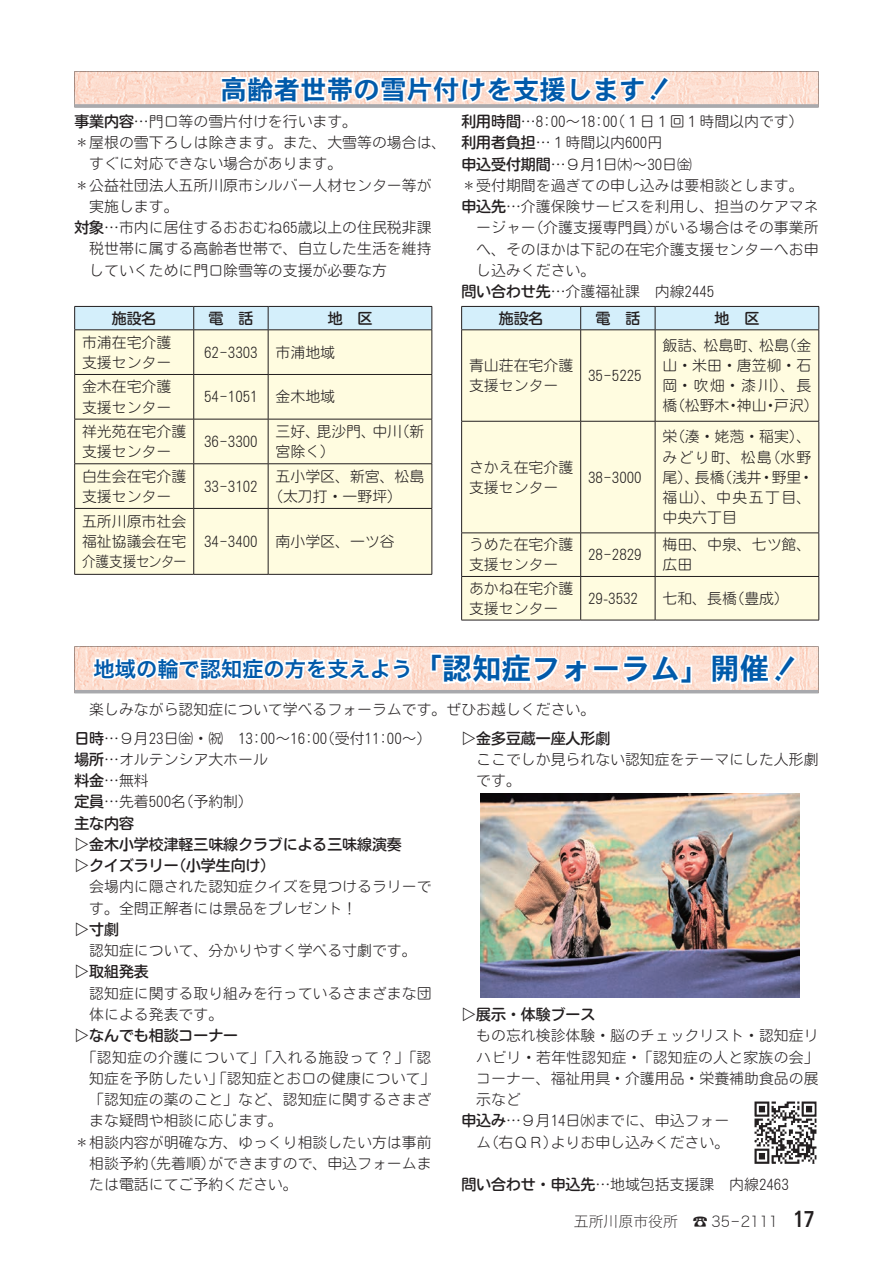
<style>
.page{position:relative;width:893px;height:1263px;background:#fff}
.page>*{position:absolute;margin:0;border:0;box-sizing:border-box;transform-origin:0 0}
.t1{font:26.55px "DFHS Gothic Std W7";color:#015aaa}
.t2{font:21.3px "Hira Kaku Pro W6";color:#015aaa}
.t3{font:14.85px/20.2px "Motoya Maru Pr 6 N W2";color:#231f20}
.t4{font:14.85px/21.3px "Nud Motoya Maru Std W4";color:#231f20}
.t5{font:14.85px/20.2px "Motoya Maru Pr 6 N W2";letter-spacing:.085em;color:#231f20}
.t6{font:14.85px "Motoya Maru Pr 6 N W2";letter-spacing:.035em;color:#231f20}
.t7{font:14.85px "Hira Kaku Std N W1";color:#231f20}
.s1{font-family:"Hira Kaku Pro W6"}
.s2{font-family:"Nud Motoya Maru Std W4"}
.s3{font-size:29.7px}
.s4{font-family:"DFHS Gothic Std W7";font-size:29.7px}
.s5{font-family:"Motoya Maru Pr 6 N W2"}
.s6{font-family:"Koz Go Pro"}
.s7{font-family:"Motoya Cedar W4 90 msp RKSJ H";font-size:21.3px}
</style>
<div class="page">
<img style="left:480px;top:793px;width:319px;height:204px">
<img style="left:754px;top:1101px;width:63px;height:63px">
<div style="left:75px;top:331px;width:357px;height:82px;background:#fffce0"></div>
<svg style="left:74px;top:306px;width:359px;height:24px;background:#c6dee9"></svg>
<hr style="left:74px;top:330px;width:120px;height:1px;background:#231f20">
<hr style="left:74px;top:330px;width:1px;height:44px;background:#231f20">
<hr style="left:194px;top:330px;width:74px;height:1px;background:#231f20">
<hr style="left:193px;top:330px;width:1px;height:44px;background:#231f20">
<hr style="left:268px;top:330px;width:164px;height:1px;background:#231f20">
<hr style="left:268px;top:330px;width:1px;height:44px;background:#231f20">
<hr style="left:432px;top:330px;width:1px;height:44px;background:#231f20">
<hr style="left:74px;top:374px;width:120px;height:1px;background:#231f20">
<hr style="left:74px;top:375px;width:1px;height:44px;background:#231f20">
<hr style="left:194px;top:374px;width:74px;height:1px;background:#231f20">
<hr style="left:193px;top:375px;width:1px;height:44px;background:#231f20">
<hr style="left:268px;top:374px;width:164px;height:1px;background:#231f20">
<hr style="left:268px;top:375px;width:1px;height:44px;background:#231f20">
<hr style="left:432px;top:375px;width:1px;height:44px;background:#231f20">
<div style="left:462px;top:331px;width:357px;height:82px;background:#fffce0"></div>
<svg style="left:461px;top:306px;width:359px;height:24px;background:#c6dee9"></svg>
<hr style="left:461px;top:330px;width:120px;height:1px;background:#231f20">
<hr style="left:461px;top:330px;width:1px;height:91px;background:#231f20">
<hr style="left:581px;top:330px;width:74px;height:1px;background:#231f20">
<hr style="left:580px;top:330px;width:1px;height:91px;background:#231f20">
<hr style="left:655px;top:330px;width:164px;height:1px;background:#231f20">
<hr style="left:655px;top:330px;width:1px;height:91px;background:#231f20">
<hr style="left:819px;top:330px;width:1px;height:91px;background:#231f20">
<hr style="left:819px;top:421px;width:1px;height:112px;background:#231f20">
<hr style="left:819px;top:533px;width:1px;height:43px;background:#231f20">
<hr style="left:819px;top:577px;width:1px;height:43px;background:#231f20">
<svg style="left:74px;top:71px;width:745px;height:36px"></svg>
<svg style="left:74px;top:413px;width:745px;height:280px"></svg>
<h1 class="t1" style="left:221px;top:75px;width:453px">高齢者世帯の雪片付けを支援します<span class="s1">‼</span></h1>
<p class="t3" style="left:74px;top:109px;width:284px"><span class="s2">事業内容</span>…門口等の雪片付けを行います。</p>
<p class="t3" style="left:74px;top:130px;width:374px">＊ 屋根の雪下ろしは除きます。また、大雪等の場合は、</p>
<p class="t3" style="left:89px;top:152px;width:254px">すぐに対応できない場合があります。</p>
<p class="t3" style="left:74px;top:173px;width:359px">＊ 公益社団法人五所川原市シルバー人材センター等が</p>
<p class="t3" style="left:89px;top:194px;width:91px">実施します。</p>
<p class="t3" style="left:74px;top:215px;width:359px"><span class="s2">対 象</span>…市内に居住するおおむね65歳以上の住民税非課</p>
<p class="t3" style="left:89px;top:237px;width:344px">税世帯に属する高齢者世帯で、自立した生活を維持</p>
<p class="t3" style="left:89px;top:258px;width:299px">していくために門口除雪等の支援が必要な方</p>
<p class="t4" style="left:112px;top:307px;width:46px">施設名</p>
<p class="t4" style="left:209px;top:307px;width:46px">電　話</p>
<p class="t4" style="left:328px;top:307px;width:46px">地　区</p>
<p class="t3" style="left:82px;top:330px;width:91px">市浦在宅介護支援センター</p>
<p class="t3" style="left:204px;top:340px;width:132px">62－3303 市浦地域</p>
<p class="t3" style="left:82px;top:374px;width:91px">金木在宅介護支援センター</p>
<p class="t3" style="left:204px;top:385px;width:132px">54－1051 金木地域</p>
<p class="t3" style="left:82px;top:419px;width:106px">祥光苑在宅介護支援センター</p>
<p class="t3" style="left:204px;top:429px;width:55px">36－3300</p>
<p class="t3" style="left:276px;top:419px;width:150px">三好、毘沙門、中川（新宮除く）</p>
<p class="t3" style="left:82px;top:464px;width:106px">白生会在宅介護支援センター</p>
<p class="t3" style="left:204px;top:474px;width:55px">33－3102</p>
<p class="t3" style="left:268px;top:464px;width:158px;text-indent:7px">五小学区、新宮、松島（太刀打・一野坪）</p>
<p class="t3" style="left:82px;top:509px;width:106px;text-align:justify">五所川原市社会福祉協議会在宅介護支援センター</p>
<p class="t3" style="left:204px;top:529px;width:192px">34－3400 南小学区、一ツ谷</p>
<p class="t3" style="left:461px;top:109px;width:344px"><span class="s2">利用時間</span>…8：00～18：00（１日１回１時間以内です）</p>
<p class="t3" style="left:461px;top:130px;width:202px"><span class="s2">利用者負担</span>…１時間以内600円</p>
<p class="t3" style="left:461px;top:152px;width:232px"><span class="s2">申込受付期間</span>…９月1日㈭～30日㈮</p>
<p class="t3" style="left:461px;top:173px;width:344px">＊ 受付期間を過ぎての申し込みは要相談とします。</p>
<p class="t3" style="left:461px;top:194px;width:359px"><span class="s2">申 込先</span>…介護保険サービスを利用し、担当のケアマネ</p>
<p class="t3" style="left:476px;top:216px;width:344px">ージャー（介護支援専門員）がいる場合はその事業所</p>
<p class="t3" style="left:476px;top:237px;width:344px">へ、そのほかは下記の在宅介護支援センターへお申</p>
<p class="t3" style="left:476px;top:258px;width:121px">し込みください。</p>
<p class="t3" style="left:461px;top:279px;width:254px"><span class="s2">問い合わせ先</span>…介護福祉課　内線2445</p>
<p class="t4" style="left:499px;top:307px;width:46px">施設名</p>
<p class="t4" style="left:596px;top:307px;width:46px">電　話</p>
<p class="t4" style="left:715px;top:307px;width:46px">地　区</p>
<p class="t3" style="left:469px;top:353px;width:106px">青山荘在宅介護支援センター</p>
<p class="t3" style="left:588px;top:363px;width:55px">35－5225</p>
<p class="t3" style="left:662px;top:333px;width:158px">飯詰、松島町、松島（金山・米田・唐笠柳・石岡・吹畑・漆川）、長橋（松野木・神山・戸沢）</p>
<p class="t3" style="left:469px;top:455px;width:106px">さかえ在宅介護支援センター</p>
<p class="t3" style="left:588px;top:465px;width:55px">38－3000</p>
<p class="t5" style="left:662px;top:424px;width:153px">栄（湊・姥萢・稲実）、みどり町、松島（水野尾）、長橋（浅井・野里・福山）、中央五丁目、中央六丁目</p>
<p class="t3" style="left:469px;top:532px;width:106px">うめた在宅介護支援センター</p>
<p class="t3" style="left:588px;top:542px;width:55px">28－2829</p>
<p class="t3" style="left:662px;top:532px;width:150px">梅田、中泉、七ツ館、広田</p>
<p class="t3" style="left:469px;top:576px;width:106px">あかね在宅介護支援センター</p>
<p class="t3" style="left:588px;top:586px;width:51px">29-3532</p>
<p class="t3" style="left:662px;top:586px;width:128px">七和、長橋（豊成）</p>
<h2 class="t2" style="left:94px;top:649px;width:707px">地域の輪で認知症の方を支えよう<span class="s3">「</span><span class="s4">認知症フォーラム</span><span class="s3">」</span><span class="s4">開催</span><span class="s3">‼</span></h2>
<p class="t3" style="left:74px;top:697px;width:522px">　楽しみながら認知症について学べるフォーラムです。ぜひお越しください。</p>
<p class="t3" style="left:74px;top:725px;width:359px;line-height:21.3px"><span class="s2">日時</span>…９月23日㈮・㈷　13：00～16：00（受付11：00～）<span class="s2">場所</span>…オルテンシア大ホール<br><span class="s2">料金</span>…無料<br><span class="s2">定員</span>…先着500名（予約制）</p>
<p class="t4" style="left:74px;top:812px;width:329px">主な内容<br><span class="s5">▷</span>金木小学校津軽三味線クラブによる三味線演奏<span class="s5">▷</span>クイズラリー（小学生向け）</p>
<p class="t3" style="left:89px;top:874px;width:344px;line-height:21.3px;text-indent:-15px">　 会場内に隠された認知症クイズを見つけるラリーです。全問正解者には景品をプレゼント！</p>
<p class="t4" style="left:74px;top:918px;width:46px"><span class="s5">▷</span>寸劇</p>
<p class="t3" style="left:74px;top:938px;width:344px">　認知症について、分かりやすく学べる寸劇です。</p>
<p class="t4" style="left:74px;top:960px;width:76px"><span class="s5">▷</span>取組発表</p>
<p class="t3" style="left:89px;top:980px;width:344px;line-height:21.3px;text-indent:-15px">　 認知症に関する取り組みを行っているさまざまな団体による発表です。</p>
<p class="t4" style="left:74px;top:1024px;width:165px"><span class="s5">▷</span>なんでも相談コーナー</p>
<p class="t6" style="left:74px;top:1044px;width:359px">　 「認知症の介護について」「入れる施設って？」「認</p>
<p class="t3" style="left:89px;top:1066px;width:348px">知症を予防したい」「認知症とお口の健康について」</p>
<p class="t3" style="left:89px;top:1087px;width:344px">「認知症の薬のこと」など、認知症に関するさまざ</p>
<p class="t3" style="left:89px;top:1108px;width:195px">まな疑問や相談に応じます。</p>
<p class="t3" style="left:74px;top:1130px;width:359px">＊ 相談内容が明確な方、ゆっくり相談したい方は事前</p>
<p class="t3" style="left:89px;top:1151px;width:344px">相談予約（先着順）ができますので、申込フォームま</p>
<p class="t3" style="left:89px;top:1172px;width:210px">たは電話にてご予約ください。</p>
<p class="t4" style="left:461px;top:727px;width:150px"><span class="s5">▷</span>金多豆蔵一座人形劇</p>
<p class="t3" style="left:476px;top:746px;width:344px;line-height:21.3px;text-indent:-15px">　 ここでしか見られない認知症をテーマにした人形劇です。</p>
<p class="t4" style="left:461px;top:1003px;width:135px"><span class="s5">▷</span>展示・体験ブース</p>
<p class="t3" style="left:461px;top:1023px;width:359px">　 もの忘れ検診体験・脳のチェックリスト・認知症リ</p>
<p class="t3" style="left:476px;top:1045px;width:344px">ハビリ・若年性認知症・「認知症の人と家族の会」</p>
<p class="t3" style="left:476px;top:1066px;width:344px">コーナー、福祉用具・介護用品・栄養補助食品の展</p>
<p class="t3" style="left:476px;top:1087px;width:46px">示など</p>
<p class="t3" style="left:461px;top:1108px;width:269px"><span class="s2">申 込み</span>…９月14日㈬までに、申込フォー</p>
<p class="t3" style="left:461px;top:1130px;width:269px">　ム（右ＱＲ）よりお申し込みください。</p>
<p class="t3" style="left:461px;top:1172px;width:329px"><span class="s2">問い合わせ・申込先</span>…地域包括支援課　内線2463</p>
<p class="t7" style="left:574px;top:1210px;width:242px">五所川原市役所　<span class="s6">☎</span> 35－2111 <span class="s7">17</span></p>
</div>
